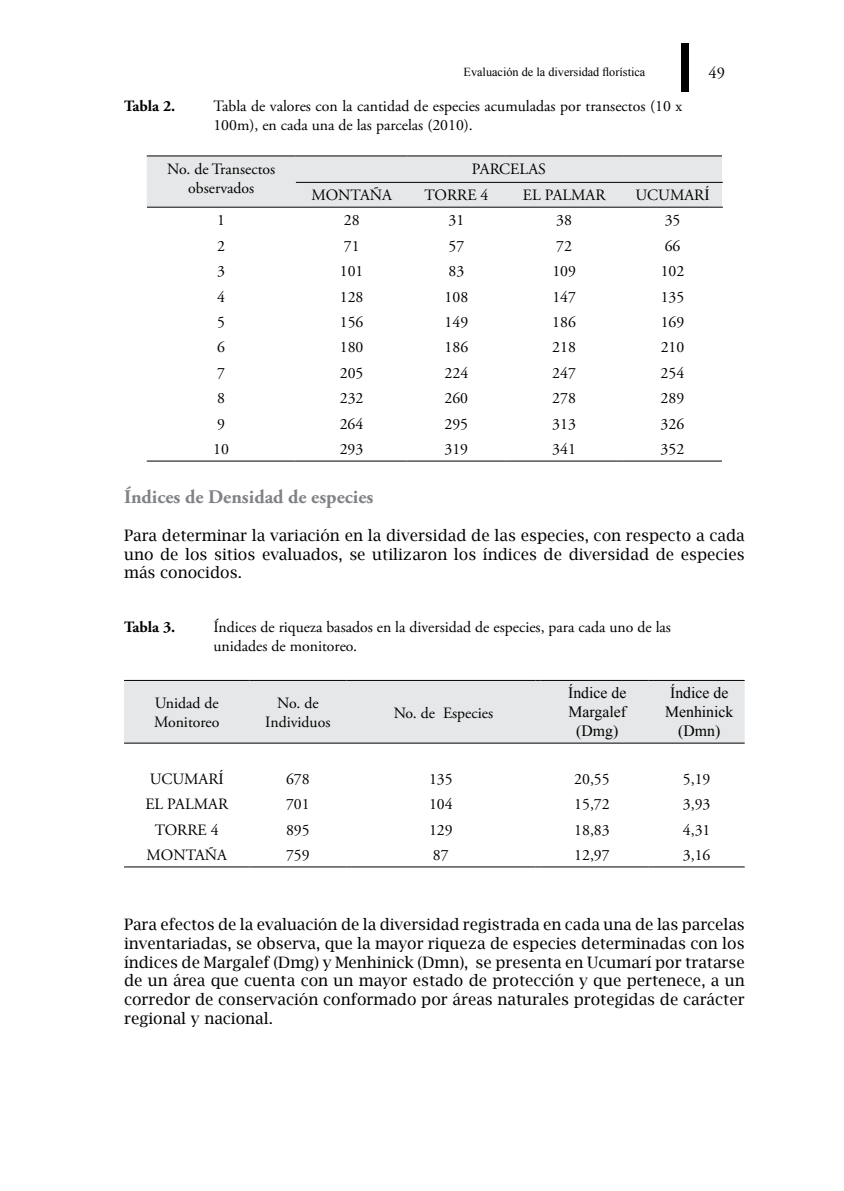
<style>
.page{position:relative;width:844px;height:1191px;background:#fff}
.page>*{position:absolute;margin:0;border:0;box-sizing:border-box;transform-origin:0 0}
.t1{font:700 19.25px "Adobe Garamond Pro";color:#808285}
.t2{font:16.45px "Adobe Garamond Pro";color:#000}
.t3{font:15.75px/18.9px "Lucida Bright";color:#000;text-align:justify}
.t4{font:15.75px/18.9px "Adobe Garamond Pro";color:#000}
.t5{font:15.75px/18.9px "Times New Roman";color:#000;text-align:center}
.t6{font:700 15.75px "Adobe Garamond Pro";letter-spacing:-.05em;color:#000}
.t7{font:12.25px "Times New Roman";color:#000}
.s1{font-family:"Times New Roman"}
</style>
<div class="page">
<div style="left:681px;top:43px;width:8px;height:49px;background:#000"></div>
<div style="left:147px;top:156px;width:574px;height:51px;background:#e6e7e8"></div>
<hr style="left:147px;top:155px;width:148px;height:1px;background:#000">
<hr style="left:295px;top:155px;width:112px;height:1px;background:#000">
<hr style="left:407px;top:155px;width:98px;height:1px;background:#000">
<hr style="left:505px;top:155px;width:118px;height:1px;background:#000">
<hr style="left:623px;top:155px;width:98px;height:1px;background:#000">
<hr style="left:147px;top:460px;width:148px;height:1px;background:#000">
<hr style="left:295px;top:460px;width:112px;height:1px;background:#000">
<hr style="left:407px;top:460px;width:98px;height:1px;background:#000">
<hr style="left:505px;top:460px;width:118px;height:1px;background:#000">
<hr style="left:623px;top:460px;width:98px;height:1px;background:#000">
<svg style="left:124px;top:743px;width:620px;height:1px"></svg>
<div style="left:124px;top:680px;width:620px;height:62px;background:#e6e7e8"></div>
<hr style="left:653px;top:680px;width:91px;height:1px;background:#000">
<hr style="left:124px;top:866px;width:125px;height:1px;background:#000">
<hr style="left:249px;top:866px;width:97px;height:1px;background:#000">
<hr style="left:346px;top:866px;width:189px;height:1px;background:#000">
<hr style="left:540px;top:866px;width:108px;height:1px;background:#000">
<hr style="left:653px;top:866px;width:91px;height:1px;background:#000">
<hr style="left:147px;top:207px;width:575px;height:1px;background:#000">
<hr style="left:296px;top:182px;width:426px;height:1px;background:#000">
<hr style="left:124px;top:742px;width:620px;height:1px;background:#000">
<p class="t6" style="left:124px;top:96px;width:53px">Tabla 2.</p>
<p class="t7" style="left:463px;top:63px;width:183px">Evaluación de la diversidad florística</p>
<p class="t2" style="left:708px;top:62px;width:18px">49</p>
<p class="t4" style="left:213px;top:97px;width:470px">Tabla de valores con la cantidad de especies acumuladas por transectos (10 x<br>100m), en cada una de las parcelas (2010).</p>
<p class="t4" style="left:167px;top:160px;width:110px;text-align:center">No. de Transectos observados</p>
<p class="t4" style="left:471px;top:160px;width:75px">PARCELAS</p>
<p class="t4" style="left:311px;top:186px;width:82px">MONTAÑA</p>
<p class="t4" style="left:424px;top:186px;width:65px">TORRE 4</p>
<p class="t4" style="left:522px;top:186px;width:84px">EL PALMAR</p>
<p class="t4" style="left:635px;top:186px;width:76px">UCUMAR<span class="s1">Í</span></p>
<p class="t4" style="left:217px;top:211px;width:9px">1</p>
<p class="t4" style="left:344px;top:211px;width:17px">28</p>
<p class="t4" style="left:448px;top:211px;width:17px">31</p>
<p class="t4" style="left:556px;top:211px;width:17px">38</p>
<p class="t4" style="left:664px;top:211px;width:17px">35</p>
<p class="t4" style="left:217px;top:237px;width:9px">2</p>
<p class="t4" style="left:344px;top:237px;width:17px">71</p>
<p class="t4" style="left:448px;top:237px;width:17px">57</p>
<p class="t4" style="left:556px;top:237px;width:17px">72</p>
<p class="t4" style="left:664px;top:237px;width:17px">66</p>
<p class="t4" style="left:217px;top:262px;width:9px">3</p>
<p class="t4" style="left:340px;top:262px;width:25px">101</p>
<p class="t4" style="left:448px;top:262px;width:17px">83</p>
<p class="t4" style="left:552px;top:262px;width:25px">109</p>
<p class="t4" style="left:660px;top:262px;width:25px">102</p>
<p class="t4" style="left:217px;top:288px;width:9px">4</p>
<p class="t4" style="left:340px;top:288px;width:25px">128</p>
<p class="t4" style="left:444px;top:288px;width:25px">108</p>
<p class="t4" style="left:552px;top:288px;width:25px">147</p>
<p class="t4" style="left:660px;top:288px;width:25px">135</p>
<p class="t4" style="left:217px;top:313px;width:9px">5</p>
<p class="t4" style="left:340px;top:313px;width:25px">156</p>
<p class="t4" style="left:444px;top:313px;width:25px">149</p>
<p class="t4" style="left:552px;top:313px;width:25px">186</p>
<p class="t4" style="left:660px;top:313px;width:25px">169</p>
<p class="t4" style="left:217px;top:338px;width:9px">6</p>
<p class="t4" style="left:340px;top:338px;width:25px">180</p>
<p class="t4" style="left:444px;top:338px;width:25px">186</p>
<p class="t4" style="left:552px;top:338px;width:25px">218</p>
<p class="t4" style="left:660px;top:338px;width:25px">210</p>
<p class="t4" style="left:217px;top:364px;width:9px">7</p>
<p class="t4" style="left:340px;top:364px;width:25px">205</p>
<p class="t4" style="left:444px;top:364px;width:25px">224</p>
<p class="t4" style="left:552px;top:364px;width:25px">247</p>
<p class="t4" style="left:660px;top:364px;width:25px">254</p>
<p class="t4" style="left:217px;top:389px;width:9px">8</p>
<p class="t4" style="left:340px;top:389px;width:25px">232</p>
<p class="t4" style="left:444px;top:389px;width:25px">260</p>
<p class="t4" style="left:552px;top:389px;width:25px">278</p>
<p class="t4" style="left:660px;top:389px;width:25px">289</p>
<p class="t4" style="left:217px;top:415px;width:9px">9</p>
<p class="t4" style="left:340px;top:415px;width:25px">264</p>
<p class="t4" style="left:444px;top:415px;width:25px">295</p>
<p class="t4" style="left:552px;top:415px;width:25px">313</p>
<p class="t4" style="left:660px;top:415px;width:25px">326</p>
<p class="t4" style="left:213px;top:440px;width:17px">10</p>
<p class="t4" style="left:339px;top:440px;width:25px">293</p>
<p class="t4" style="left:444px;top:440px;width:25px">319</p>
<p class="t4" style="left:552px;top:440px;width:25px">341</p>
<p class="t4" style="left:660px;top:440px;width:25px">352</p>
<p class="t1" style="left:124px;top:485px;width:251px">Índices de Densidad de especies</p>
<p class="t3" style="left:124px;top:525px;width:622px">Para determinar la variación en la diversidad de las especies, con respecto a cada uno de los sitios evaluados, se utilizaron los índices de diversidad de especies más conocidos.</p>
<p class="t6" style="left:124px;top:617px;width:53px">Tabla 3.</p>
<p class="t4" style="left:213px;top:618px;width:459px">Índices de riqueza basados en la diversidad de especies, para cada uno de las unidades de monitoreo.</p>
<p class="t4" style="left:154px;top:694px;width:67px">Unidad de<br>Monitoreo</p>
<p class="t4" style="left:265px;top:694px;width:67px;text-align:center">No. de<br>Individuos</p>
<p class="t4" style="left:393px;top:703px;width:101px">No. de Especies</p>
<p class="t5" style="left:568px;top:683px;width:60px">Índice de<br>Margalef (Dmg)</p>
<p class="t5" style="left:665px;top:683px;width:70px">Índice de<br>Menhinick (Dmn)</p>
<p class="t4" style="left:150px;top:769px;width:76px">UCUMAR<span class="s1">Í</span></p>
<p class="t4" style="left:286px;top:769px;width:25px">678</p>
<p class="t4" style="left:429px;top:769px;width:25px">135</p>
<p class="t4" style="left:574px;top:769px;width:37px">20,55</p>
<p class="t4" style="left:682px;top:769px;width:29px">5,19</p>
<p class="t4" style="left:145px;top:795px;width:84px">EL PALMAR</p>
<p class="t4" style="left:286px;top:795px;width:25px">701</p>
<p class="t4" style="left:429px;top:795px;width:25px">104</p>
<p class="t4" style="left:574px;top:795px;width:37px">15,72</p>
<p class="t4" style="left:682px;top:795px;width:29px">3,93</p>
<p class="t4" style="left:155px;top:820px;width:65px">TORRE 4</p>
<p class="t4" style="left:286px;top:820px;width:25px">895</p>
<p class="t4" style="left:429px;top:820px;width:25px">129</p>
<p class="t4" style="left:574px;top:820px;width:37px">18,83</p>
<p class="t4" style="left:682px;top:820px;width:29px">4,31</p>
<p class="t4" style="left:146px;top:846px;width:82px">MONTAÑA</p>
<p class="t4" style="left:286px;top:846px;width:25px">759</p>
<p class="t4" style="left:433px;top:846px;width:17px">87</p>
<p class="t4" style="left:574px;top:846px;width:37px">12,97</p>
<p class="t4" style="left:682px;top:846px;width:29px">3,16</p>
<p class="t3" style="left:124px;top:914px;width:622px">Para efectos de la evaluación de la diversidad registrada en cada una de las parcelas inventariadas, se observa, que la mayor riqueza de especies determinadas con los índices de Margalef (Dmg) y Menhinick (Dmn), se presenta en Ucumarí por tratarse de un área que cuenta con un mayor estado de protección y que pertenece, a un corredor de conservación conformado por áreas naturales protegidas de carácter regional y nacional.</p>
</div>
